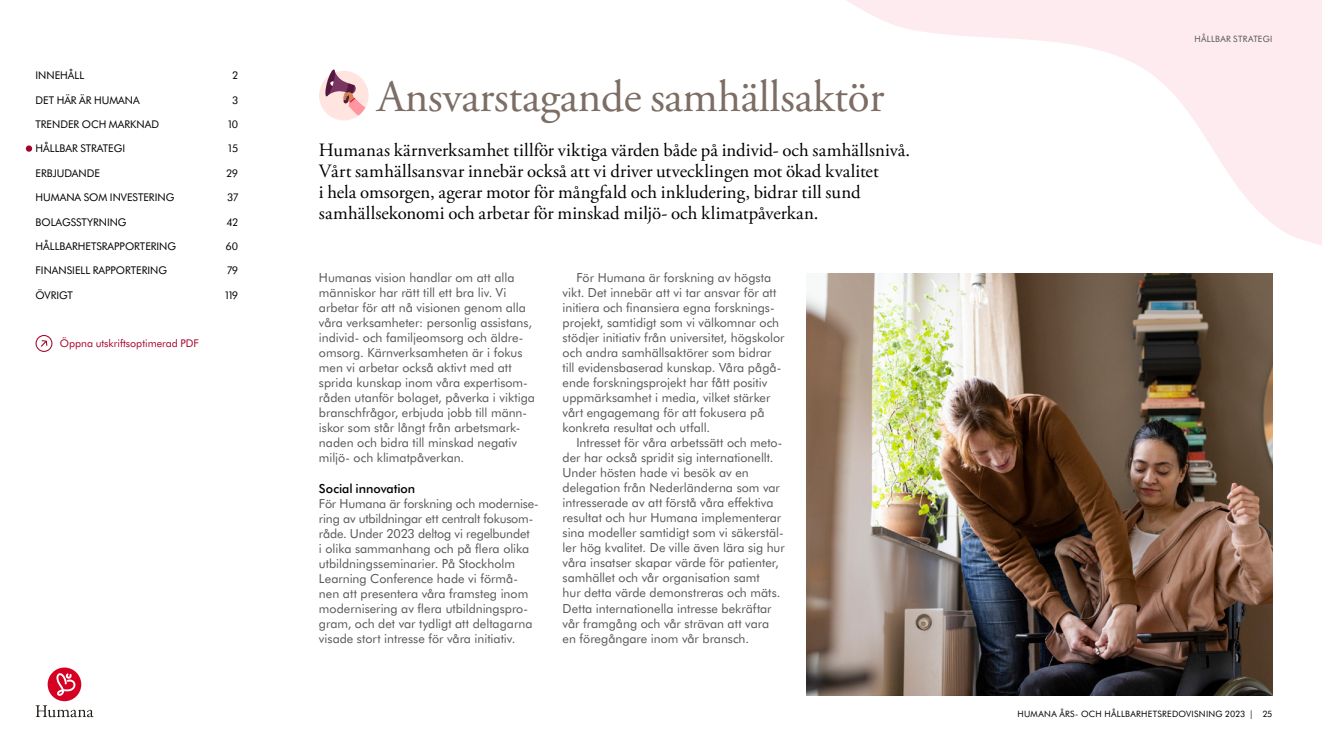
<style>
.page{position:relative;width:1322px;height:745px;background:#fff}
.page>*{position:absolute;margin:0;border:0;box-sizing:border-box;transform-origin:0 0}
.Rubrik_1{font:45px "Adobe Garamond Pro";letter-spacing:-.005em;color:#7c6d65}
.Ingress{font:18.75px/21.2px "Adobe Garamond Pro";color:#000}
.Bröd_indrag{font:12.5px/15px "Futura BT";color:#565655}
.Bröd{font:12.5px/15px "Futura BT";color:#565655}
.Rubrik_3__mellis{font:500 12.5px "Futura BT";letter-spacing:-.005em;color:#000}
.t1{font:10.62px "Futura BT";color:#000}
.t2{font:10.62px "Futura BT";color:#a60127}
.t3{font:8.75px "Futura BT";letter-spacing:.03em;color:#000}
.t4{font:8.75px "Futura BT";color:#565655}
</style>
<div class="page">
<svg style="left:846px;top:0;width:476px;height:245px"></svg>
<div style="left:319px;top:71px;width:50px;height:49px;background:#ffe4df;border-radius:50%"></div>
<svg style="left:325px;top:69px;width:40px;height:47px"></svg>
<img style="left:806px;top:273px;width:466px;height:421px">
<svg style="left:36px;top:705px;width:58px;height:12px"></svg>
<div style="left:48px;top:667px;width:33px;height:33px;background:#d60022;border-radius:50%"></div>
<svg style="left:56px;top:673px;width:20px;height:22px"></svg>
<svg style="left:36px;top:335px;width:16px;height:16px"></svg>
<div style="left:26px;top:145px;width:6px;height:7px;background:#a60127;border-radius:50%"></div>
<p class="t1" style="left:36px;top:69px;width:50px">INNEHÅLL</p>
<p class="t1" style="left:232px;top:69px;width:7px">2</p>
<p class="t1" style="left:36px;top:93px;width:106px">DET HÄR ÄR HUMANA</p>
<p class="t1" style="left:233px;top:93px;width:7px">3</p>
<p class="t1" style="left:36px;top:117px;width:125px">TRENDER OCH MARKNAD</p>
<p class="t1" style="left:228px;top:117px;width:11px">10</p>
<p class="t1" style="left:36px;top:142px;width:91px">HÅLLBAR STRATEGI</p>
<p class="t1" style="left:228px;top:142px;width:11px">15</p>
<p class="t1" style="left:36px;top:166px;width:66px">ERBJUDANDE</p>
<p class="t1" style="left:227px;top:166px;width:13px">29</p>
<p class="t1" style="left:36px;top:190px;width:140px">HUMANA SOM INVESTERING</p>
<p class="t1" style="left:228px;top:190px;width:12px">37</p>
<p class="t1" style="left:36px;top:215px;width:93px">BOLAGSSTYRNING</p>
<p class="t1" style="left:227px;top:215px;width:13px">42</p>
<p class="t1" style="left:36px;top:239px;width:142px">HÅLLBARHETSRAPPORTERING</p>
<p class="t1" style="left:226px;top:239px;width:14px">60</p>
<p class="t1" style="left:36px;top:264px;width:133px">FINANSIELL RAPPORTERING</p>
<p class="t1" style="left:228px;top:264px;width:12px">79</p>
<p class="t1" style="left:36px;top:288px;width:39px">ÖVRIGT</p>
<p class="t1" style="left:226px;top:288px;width:14px">119</p>
<p class="t2" style="left:60px;top:336px;width:141px">Öppna utskriftsoptimerad PDF</p>
<h3 class="Rubrik_1" style="left:377px;top:70px;width:509px">Ansvarstagande samhällsaktör</h3>
<p class="Ingress" style="left:319px;top:139px;width:593px">Humanas kärnverksamhet tillför viktiga värden både på individ- och samhällsnivå.<br>Vårt samhällsansvar innebär också att vi driver utvecklingen mot ökad kvalitet<br>i hela omsorgen, agerar motor för mångfald och inkludering, bidrar till sund</p>
<p class="Ingress" style="left:319px;top:203px;width:501px">samhällsekonomi och arbetar för minskad miljö- och klimatpåverkan.</p>
<p class="Bröd" style="left:319px;top:270px;width:218px">Humanas vision handlar om att alla människor har rätt till ett bra liv. Vi arbetar för att nå visionen genom alla våra verksamheter: personlig assistans, individ- och familjeomsorg och äldre&shy;omsorg. Kärnverksamheten är i fokus men vi arbetar också aktivt med att sprida kunskap inom våra expertisom&shy;råden utanför bolaget, påverka i viktiga branschfrågor, erbjuda jobb till männ&shy;iskor som står långt från arbetsmark&shy;naden och bidra till minskad negativ miljö- och klimatpåverkan.</p>
<h5 class="Rubrik_3__mellis" style="left:319px;top:480px;width:98px">Social innovation</h5>
<p class="Bröd" style="left:319px;top:495px;width:221px">För Humana är forskning och modernise&shy;ring av utbildningar ett centralt fokusom&shy;råde. Under 2023 deltog vi regelbundet<br>i olika sammanhang och på flera olika utbildningsseminarier. På Stockholm Learning Conference hade vi förmå&shy;nen att presentera våra framsteg inom modernisering av flera utbildningspro&shy;gram, och det var tydligt att deltagarna visade stort intresse för våra initiativ.</p>
<p class="Bröd_indrag" style="left:562px;top:270px;width:223px;text-indent:14px">För Humana är forskning av högsta vikt. Det innebär att vi tar ansvar för att initiera och finansiera egna forsknings&shy;projekt, samtidigt som vi välkomnar och stödjer initiativ från universitet, högskolor och andra samhällsaktörer som bidrar till evidensbaserad kunskap. Våra pågå&shy;ende forskningsprojekt har fått positiv uppmärksamhet i media, vilket stärker vårt engagemang för att fokusera på konkreta resultat och utfall.</p>
<p class="Bröd_indrag" style="left:562px;top:435px;width:224px;text-indent:14px">Intresset för våra arbetssätt och meto&shy;der har också spridit sig internationellt.<br>Under hösten hade vi besök av en delegation från Nederländerna som var intresserade av att förstå våra effektiva resultat och hur Humana implementerar sina modeller samtidigt som vi säkerstäl&shy;ler hög kvalitet. De ville även lära sig hur våra insatser skapar värde för patienter, samhället och vår organisation samt<br>hur detta värde demonstreras och mäts.<br>Detta internationella intresse bekräftar vår framgång och vår strävan att vara en föregångare inom vår bransch.</p>
<p class="t4" style="left:1194px;top:33px;width:7px">hållbar</p>
<p class="t4" style="left:1233px;top:33px;width:6px">strategi</p>
<p class="t3" style="left:1017px;top:708px;width:256px">HUMANA ÅRS- OCH HÅLLBARHETSREDOVISNING 2023 | 25</p>
</div>
